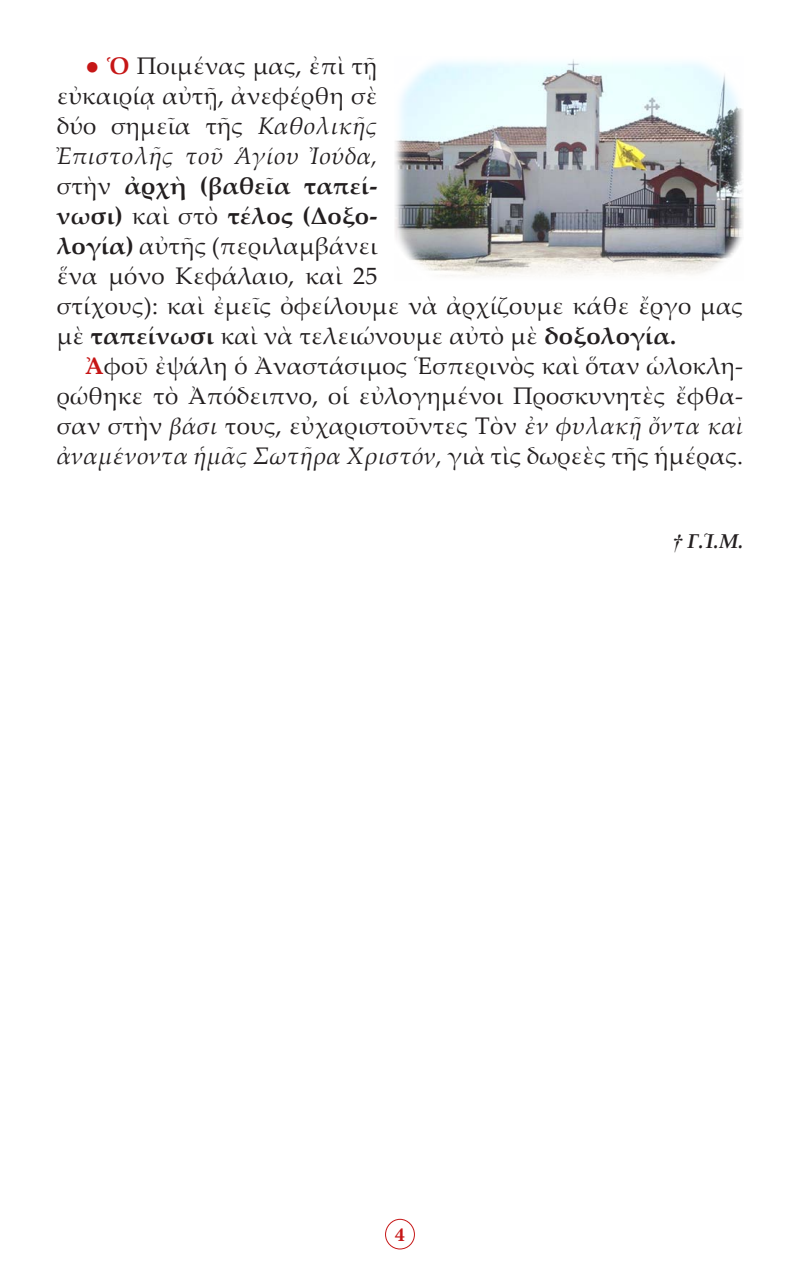
<style>
.page{position:relative;width:800px;height:1270px;background:#fff}
.page>*{position:absolute;margin:0;border:0;box-sizing:border-box;transform-origin:0 0}
.t1{font:24px/30px "Palatino Linotype";letter-spacing:.01em;color:#231f20}
.t2{font:italic 700 20px "Palatino Linotype";color:#231f20}
.t3{font:700 20px "Minion Pro";color:#c61616}
.s1{font-weight:700;color:#c61616}
.s2{font-style:italic}
.s3{font-weight:700}
.s4{font-family:"CTOS New Times Bold Italic Test 1";font-weight:400;font-style:normal}
</style>
<div class="page">
<div style="left:385px;top:1219px;width:30px;height:30px;border:1px solid #c61616;border-radius:50%"></div>
<img style="left:395px;top:59px;width:348px;height:217px">
<p class="t1" style="left:57px;top:50px;width:688px;text-indent:28px"><span class="s1">● Ὁ</span> Ποιμένας μας, ἐπὶ τῇ<br>εὐκαιρίᾳ αὐτῇ, ἀνεφέρθη σὲ<br>δύο σημεῖα τῆς <span class="s2">Καθολικῆς<br>Ἐπιστολῆς τοῦ Ἁγίου Ἰούδα,<br></span>στὴν <span class="s3">ἀρχὴ (βαθεῖα ταπεί-<br>νωσι)</span> καὶ στὸ <span class="s3">τέλος (Δοξο-<br>λογία)</span> αὐτῆς (περιλαμβάνει<br>ἕνα μόνο Κεφάλαιο, καὶ 25<br>στίχους): καὶ ἐμεῖς ὀφείλουμε νὰ ἀρχίζουμε κάθε ἔργο μας μὲ <span class="s3">ταπείνωσι</span> καὶ νὰ τελειώνουμε αὐτὸ μὲ <span class="s3">δοξολογία.</span></p>
<p class="t1" style="left:57px;top:350px;width:688px;text-align:justify;text-indent:28px"><span class="s1">Ἀ</span>φοῦ ἐψάλη ὁ Ἀναστάσιμος Ἑσπερινὸς καὶ ὅταν ὡλοκλη&shy;ρώθηκε τὸ Ἀπόδειπνο, οἱ εὐλογημένοι Προσκυνητὲς ἔφθα&shy;σαν στὴν <span class="s2">βάσι</span> τους, εὐχαριστοῦντες Τὸν <span class="s2">ἐν φυλακῇ ὄντα καὶ ἀναμένοντα ἡμᾶς Σωτῆρα Χριστόν,</span> γιὰ τὶς δωρεὲς τῆς ἡμέρας.</p>
<p class="t2" style="left:672px;top:527px;width:72px"><span class="s4">†</span> Γ.Ἱ.Μ.</p>
<p class="t3" style="left:395px;top:1220px;width:11px">4</p>
</div>
